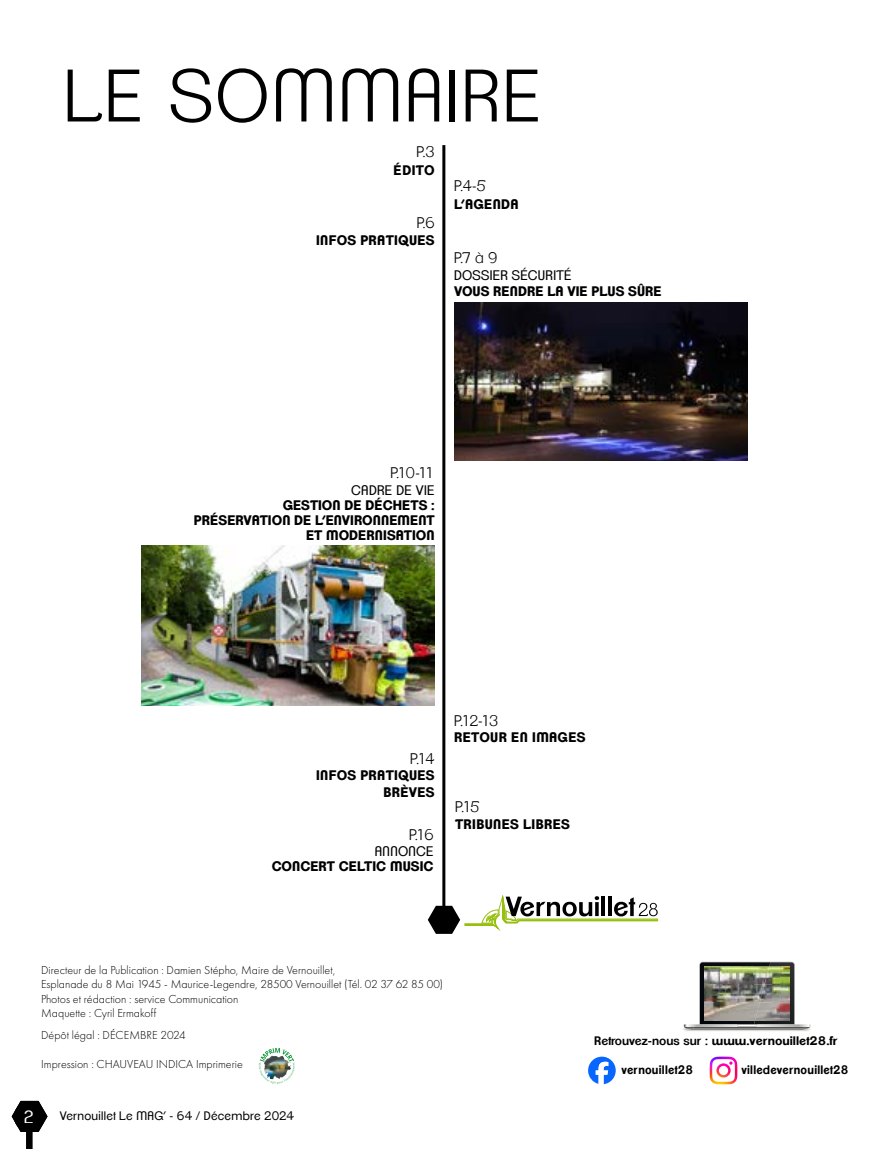
<style>
.page{position:relative;width:893px;height:1149px;background:#fff}
.page>*{position:absolute;margin:0;border:0;box-sizing:border-box;transform-origin:0 0}
.t1{font:300 72px "Clemente P Dae";letter-spacing:.04em;color:#000}
.t2{font:18px "Butter unsalted";color:#fff}
.t3{font:300 15px "Clemente P Dae";letter-spacing:-.09em;color:#000}
.t4{font:700 13.5px/15px "Clemente P Dam";letter-spacing:.01em;color:#000;text-align:right}
.t5{font:13.5px "Clemente P Dag";letter-spacing:.02em;color:#000}
.t6{font:300 12px/14.4px "Futura PT";color:#000}
.t7{font:700 12px "Clemente P Dam";color:#000}
.t8{font:12px "Clemente P Dag";letter-spacing:.02em;color:#000}
.t9{font:700 12px "Clemente P Dam";letter-spacing:.02em;color:#000;scale:.9 1}
.s1{font-family:"Clemente P Dak";font-weight:600}
</style>
<div class="page">
<hr style="left:442px;top:145px;width:3px;height:765px;background:#000">
<svg style="left:428px;top:895px;width:230px;height:38px"></svg>
<svg style="left:259px;top:1047px;width:36px;height:36px"></svg>
<div style="left:26px;top:1129px;width:6px;height:19px;background:#000"></div>
<svg style="left:12px;top:1100px;width:36px;height:31px"></svg>
<img style="left:454px;top:302px;width:293px;height:158px">
<img style="left:686px;top:1030px;width:122px;height:1px">
<img style="left:683px;top:1028px;width:128px;height:2px">
<img style="left:684px;top:961px;width:126px;height:68px">
<img style="left:704px;top:966px;width:65px;height:18px">
<img style="left:704px;top:984px;width:60px;height:18px">
<img style="left:704px;top:1002px;width:56px;height:18px">
<svg style="left:588px;top:1056px;width:28px;height:27px"></svg>
<img style="left:710px;top:1056px;width:27px;height:27px">
<img style="left:141px;top:545px;width:294px;height:160px">
<h1 class="t1" style="left:64px;top:54px;width:479px">LE SOMMAIRE</h1>
<p class="t3" style="left:417px;top:143px;width:19px">P.3</p>
<p class="t4" style="left:394px;top:162px;width:42px">ÉDITO</p>
<p class="t3" style="left:417px;top:214px;width:19px">P.6</p>
<p class="t4" style="left:316px;top:232px;width:120px">INFOS PRATIQUES</p>
<p class="t3" style="left:454px;top:177px;width:33px">P.4-5</p>
<p class="t4" style="left:454px;top:197px;width:66px">L’AGENDA</p>
<p class="t3" style="left:454px;top:249px;width:45px">P.7 à 9</p>
<p class="t5" style="left:454px;top:267px;width:119px">DOSSIER SÉCURITÉ</p>
<p class="t4" style="left:454px;top:284px;width:209px">VOUS RENDRE LA VIE PLUS SÛRE</p>
<p class="t3" style="left:390px;top:464px;width:46px">P.10-11</p>
<p class="t5" style="left:351px;top:482px;width:85px">CADRE DE VIE</p>
<p class="t4" style="left:194px;top:497px;width:242px">GESTION DE DÉCHETS :<br>PRÉSERVATION DE L’ENVIRONNEMENT<br>ET MODERNISATION</p>
<p class="t3" style="left:410px;top:749px;width:26px">P.14</p>
<p class="t4" style="left:316px;top:766px;width:120px;line-height:16.5px">INFOS PRATIQUES<br>BRÈVES</p>
<p class="t3" style="left:409px;top:825px;width:26px">P.16</p>
<p class="t5" style="left:375px;top:843px;width:60px">ANNONCE</p>
<p class="t4" style="left:272px;top:858px;width:163px">CONCERT CELTIC MUSIC</p>
<p class="t3" style="left:454px;top:711px;width:46px">P.12-13</p>
<p class="t4" style="left:454px;top:729px;width:133px">RETOUR EN IMAGES</p>
<p class="t3" style="left:455px;top:798px;width:26px">P.15</p>
<p class="t4" style="left:455px;top:816px;width:116px">TRIBUNES LIBRES</p>
<p class="t6" style="left:41px;top:962px;width:404px">Directeur de la Publication : Damien Stépho, Maire de Vernouillet,<br>Esplanade du 8 Mai 1945 - Maurice-Legendre, 28500 Vernouillet (Tél. 02 37 62 85 00)<br>Photos et rédaction : service Communication<br>Maquette : Cyril Ermakoff</p>
<p class="t6" style="left:41px;top:1027px;width:146px">Dépôt légal : DÉCEMBRE 2024</p>
<p class="t6" style="left:41px;top:1056px;width:203px">Impression : CHAUVEAU INDICA Imprimerie</p>
<h2 class="t2" style="left:25px;top:1107px;width:11px">2</h2>
<p class="t8" style="left:60px;top:1108px;width:236px">Vernouillet Le MAG’ - 64 / Décembre 2024</p>
<p class="t7" style="left:594px;top:1033px;width:245px"><span class="s1">Retrouvez-nous sur :</span> www.vernouillet28.fr</p>
<p class="t9" style="left:621px;top:1062px;width:81px">vernouillet28</p>
<p class="t9" style="left:741px;top:1062px;width:120px">villedevernouillet28</p>
</div>
